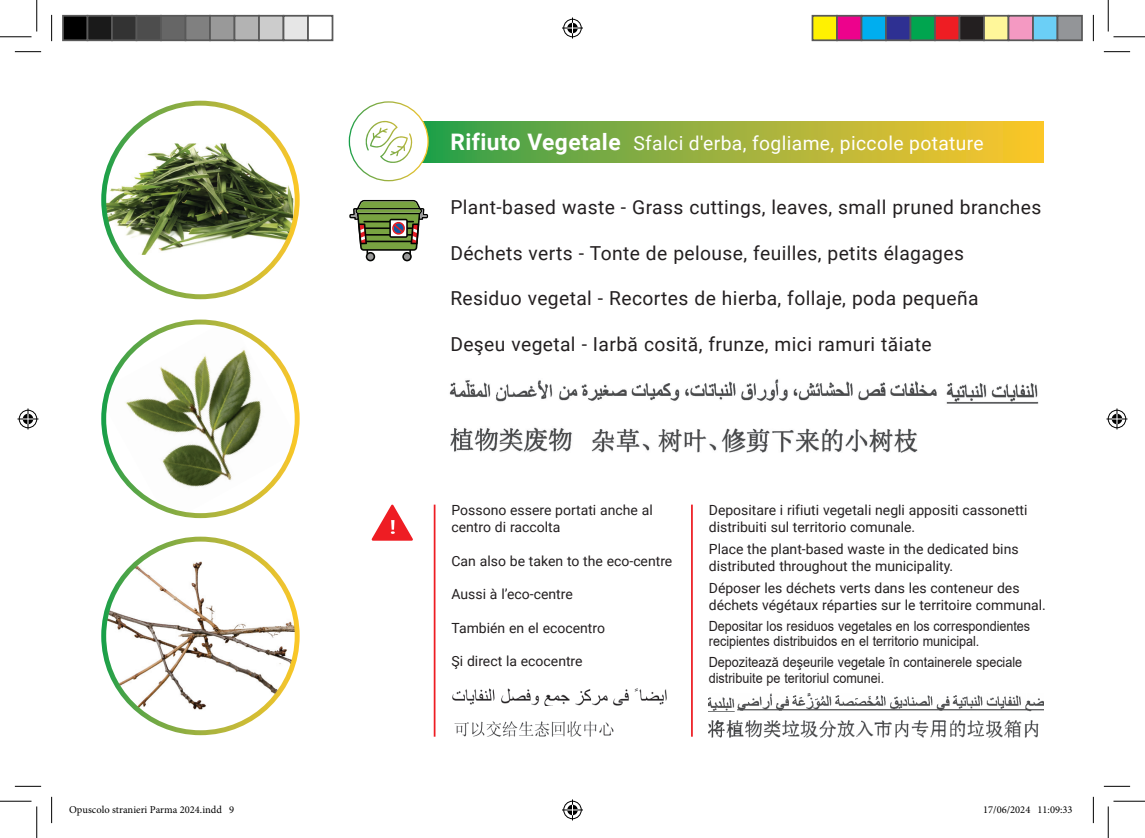
<style>
.page{position:relative;width:1145px;height:838px;background:#fff}
.page>*{position:absolute;margin:0;border:0;box-sizing:border-box;transform-origin:0 0}
.t1{font:19.25px "Roboto";letter-spacing:.02em;color:#231f20}
.t2{font:19.25px "Roboto";letter-spacing:.02em;color:#fff}
.t3{font:14px/16.8px "Roboto";color:#231f20}
.t4{font:14px/15.8px "Arial";color:#231f20;scale:.9 1}
.t5{font:10.5px "Minion Pro";color:#000}
.s1{font-weight:700;font-size:22.75px}
</style>
<div class="page">
<img style="left:450px;top:427px;width:468px;height:26px">
<img style="left:449px;top:379px;width:590px;height:25px">
<img style="left:708px;top:693px;width:336px;height:18px">
<img style="left:709px;top:720px;width:329px;height:17px">
<img style="left:452px;top:688px;width:215px;height:17px">
<img style="left:454px;top:721px;width:160px;height:16px">
<img style="left:104px;top:143px;width:189px;height:112px">
<div style="left:101px;top:101px;width:199px;height:198px;border:5px solid #fff;border-radius:50%"></div>
<img style="left:104px;top:539px;width:193px;height:193px;border-radius:97px">
<div style="left:101px;top:536px;width:199px;height:199px;border:5px solid #fff;border-radius:50%"></div>
<img style="left:105px;top:325px;width:191px;height:189px">
<div style="left:101px;top:319px;width:199px;height:199px;border:5px solid #fff;border-radius:50%"></div>
<svg style="left:423px;top:122px;width:621px;height:40px;background:#9cb23c"></svg>
<svg style="left:371px;top:504px;width:42px;height:36px"></svg>
<hr style="left:434px;top:504px;width:1px;height:232px;background:#ee1d23">
<div style="left:349px;top:102px;width:79px;height:79px;background:#fff;border-radius:50%"></div>
<div style="left:349px;top:101px;width:80px;height:80px;border:1px solid #fff;border-radius:50%"></div>
<svg style="left:365px;top:121px;width:48px;height:42px"></svg>
<hr style="left:691px;top:504px;width:2px;height:232px;background:#ee1d23">
<svg style="left:349px;top:200px;width:79px;height:61px"></svg>
<svg style="left:15px;top:51px;width:26px;height:1px"></svg>
<svg style="left:1104px;top:51px;width:26px;height:1px"></svg>
<svg style="left:15px;top:786px;width:26px;height:1px"></svg>
<svg style="left:1104px;top:786px;width:26px;height:1px"></svg>
<svg style="left:51px;top:15px;width:1px;height:26px"></svg>
<svg style="left:51px;top:796px;width:1px;height:27px"></svg>
<svg style="left:1093px;top:15px;width:1px;height:26px"></svg>
<svg style="left:1093px;top:796px;width:1px;height:27px"></svg>
<hr style="left:0;top:36px;width:32px;height:1px;background:#000">
<hr style="left:1113px;top:36px;width:32px;height:1px;background:#000">
<hr style="left:0;top:800px;width:32px;height:1px;background:#000">
<hr style="left:1113px;top:800px;width:32px;height:1px;background:#000">
<hr style="left:36px;top:0;width:1px;height:31px;background:#000">
<hr style="left:36px;top:806px;width:1px;height:31px;background:#000">
<hr style="left:1108px;top:0;width:1px;height:31px;background:#000">
<hr style="left:1108px;top:806px;width:1px;height:31px;background:#000">
<svg style="left:562px;top:18px;width:21px;height:21px"></svg>
<svg style="left:562px;top:799px;width:21px;height:21px"></svg>
<svg style="left:18px;top:408px;width:21px;height:21px"></svg>
<svg style="left:1106px;top:408px;width:21px;height:21px"></svg>
<div style="left:63px;top:16px;width:25px;height:24px;background:#000"></div>
<div style="left:62px;top:15px;width:26px;height:26px;border:2px solid #595959"></div>
<div style="left:88px;top:16px;width:24px;height:24px;background:#1a1a1a"></div>
<div style="left:87px;top:15px;width:26px;height:26px;border:2px solid #595959"></div>
<div style="left:112px;top:16px;width:25px;height:24px;background:#333"></div>
<div style="left:111px;top:15px;width:26px;height:26px;border:2px solid #595959"></div>
<div style="left:137px;top:16px;width:24px;height:24px;background:#4d4d4d"></div>
<div style="left:136px;top:15px;width:26px;height:26px;border:2px solid #595959"></div>
<div style="left:161px;top:16px;width:25px;height:24px;background:#666"></div>
<div style="left:160px;top:15px;width:26px;height:26px;border:2px solid #595959"></div>
<div style="left:186px;top:16px;width:24px;height:24px;background:#808080"></div>
<div style="left:185px;top:15px;width:26px;height:26px;border:2px solid #595959"></div>
<div style="left:210px;top:16px;width:25px;height:24px;background:#999"></div>
<div style="left:209px;top:15px;width:26px;height:26px;border:2px solid #595959"></div>
<div style="left:235px;top:16px;width:24px;height:24px;background:#b3b3b3"></div>
<div style="left:234px;top:15px;width:26px;height:26px;border:2px solid #595959"></div>
<div style="left:259px;top:16px;width:25px;height:24px;background:#ccc"></div>
<div style="left:258px;top:15px;width:26px;height:26px;border:2px solid #595959"></div>
<div style="left:284px;top:16px;width:24px;height:24px;background:#e6e6e6"></div>
<div style="left:283px;top:15px;width:26px;height:26px;border:2px solid #595959"></div>
<div style="left:307px;top:15px;width:26px;height:26px;border:2px solid #595959"></div>
<div style="left:812px;top:16px;width:25px;height:24px;background:#fff101"></div>
<div style="left:812px;top:15px;width:26px;height:26px;border:2px solid #595959"></div>
<div style="left:837px;top:16px;width:24px;height:24px;background:#ed028c"></div>
<div style="left:836px;top:15px;width:26px;height:26px;border:2px solid #595959"></div>
<div style="left:861px;top:16px;width:25px;height:24px;background:#00aeef"></div>
<div style="left:861px;top:15px;width:26px;height:26px;border:2px solid #595959"></div>
<div style="left:886px;top:16px;width:24px;height:24px;background:#2e3092"></div>
<div style="left:885px;top:15px;width:26px;height:26px;border:2px solid #595959"></div>
<div style="left:910px;top:16px;width:25px;height:24px;background:#00a54f"></div>
<div style="left:910px;top:15px;width:26px;height:26px;border:2px solid #595959"></div>
<div style="left:935px;top:16px;width:24px;height:24px;background:#ee1d23"></div>
<div style="left:934px;top:15px;width:26px;height:26px;border:2px solid #595959"></div>
<div style="left:959px;top:16px;width:25px;height:24px;background:#231f20"></div>
<div style="left:959px;top:15px;width:26px;height:26px;border:2px solid #595959"></div>
<div style="left:984px;top:16px;width:24px;height:24px;background:#fff79a"></div>
<div style="left:983px;top:15px;width:26px;height:26px;border:2px solid #595959"></div>
<div style="left:1008px;top:16px;width:25px;height:24px;background:#f499c2"></div>
<div style="left:1008px;top:15px;width:26px;height:26px;border:2px solid #595959"></div>
<div style="left:1033px;top:16px;width:24px;height:24px;background:#6bcff6"></div>
<div style="left:1032px;top:15px;width:26px;height:26px;border:2px solid #595959"></div>
<div style="left:1057px;top:16px;width:25px;height:24px;background:#939598"></div>
<div style="left:1057px;top:15px;width:26px;height:26px;border:2px solid #595959"></div>
<h1 class="t2" style="left:450px;top:130px;width:535px"><span class="s1">Rifiuto Vegetale</span> Sfalci d'erba, fogliame, piccole potature</h1>
<h1 class="t1" style="left:450px;top:194px;width:593px">Plant-based waste - Grass cuttings, leaves, small pruned branches</h1>
<h1 class="t1" style="left:450px;top:239px;width:515px">Déchets verts - Tonte de pelouse, feuilles, petits élagages</h1>
<h1 class="t1" style="left:450px;top:285px;width:530px">Residuo vegetal - Recortes de hierba, follaje, poda pequeña</h1>
<h1 class="t1" style="left:450px;top:330px;width:483px">Deşeu vegetal - Iarbă cosită, frunze, mici ramuri tăiate</h1>
<p class="t3" style="left:452px;top:501px;width:203px">Possono essere portati anche al centro di raccolta</p>
<p class="t3" style="left:452px;top:551px;width:222px">Can also be taken to the eco-centre</p>
<p class="t3" style="left:452px;top:585px;width:123px">Aussi à l’eco-centre</p>
<p class="t3" style="left:452px;top:618px;width:155px">También en el ecocentro</p>
<p class="t3" style="left:452px;top:652px;width:133px">Şi direct la ecocentre</p>
<p class="t3" style="left:709px;top:501px;width:320px">Depositare i rifiuti vegetali negli appositi cassonetti distribuiti sul territorio comunale.</p>
<p class="t3" style="left:709px;top:540px;width:311px">Place the plant-based waste in the dedicated bins distributed throughout the municipality.</p>
<p class="t3" style="left:709px;top:579px;width:339px">Déposer les déchets verts dans les conteneur des déchets végétaux réparties sur le territoire communal.</p>
<p class="t4" style="left:709px;top:617px;width:359px">Depositar los residuos vegetales en los correspondientes recipientes distribuidos en el territorio municipal.</p>
<p class="t4" style="left:709px;top:654px;width:350px">Depozitează deşeurile vegetale în containerele speciale distribuite pe teritoriul comunei.</p>
<p class="t5" style="left:69px;top:802px;width:167px">Opuscolo stranieri Parma 2024.indd 9</p>
<p class="t5" style="left:983px;top:802px;width:91px">17/06/2024 11:09:33</p>
</div>
